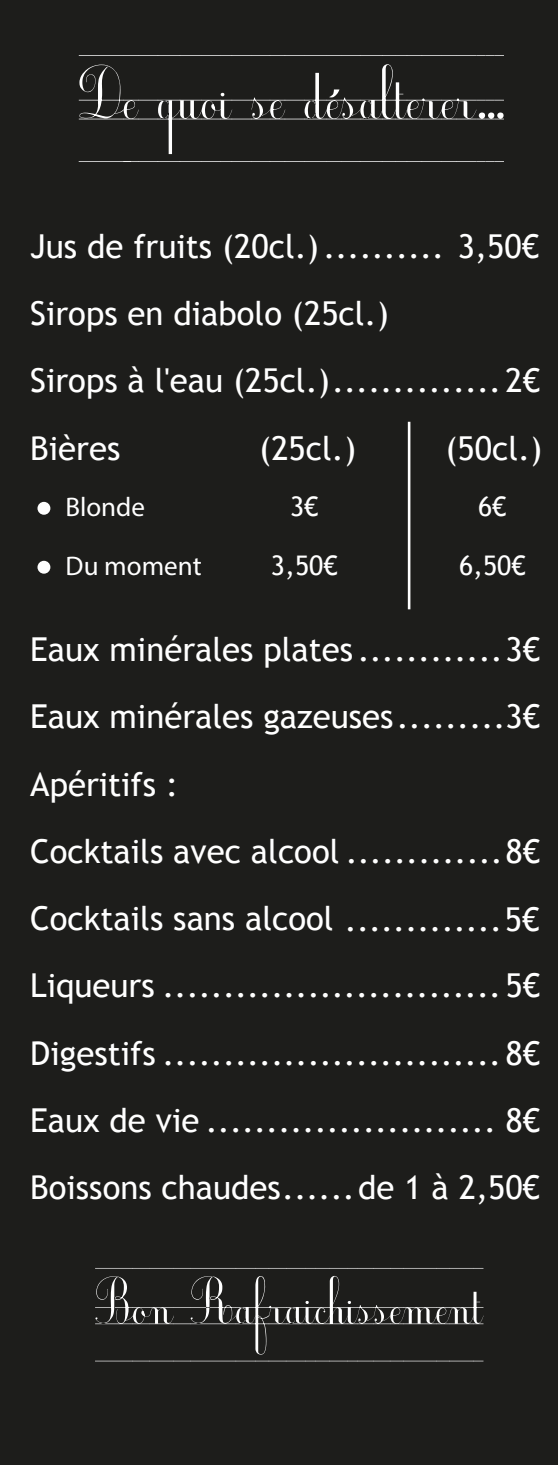
<style>
.page{position:relative;width:558px;height:1465px;background:#fff}
.page>*{position:absolute;margin:0;border:0;box-sizing:border-box;transform-origin:0 0}
.t1{font:73.2px "Ecolier CP";color:#fff}
.t2{font:63.9px "Ecolier CP";color:#fff}
.t3{font:33px/67.2px "Trebuchet MS";color:#fff}
.t4{font:27px "Trebuchet MS";color:#fff}
.t5{font:27px/59.1px "Myriad Pro";color:#fff}
</style>
<div class="page">
<div style="left:0;top:0;width:557px;height:1465px;background:#1d1d1b"></div>
<div style="left:37px;top:502px;width:13px;height:13px;background:#fff;border-radius:50%"></div>
<div style="left:37px;top:561px;width:13px;height:13px;background:#fff;border-radius:50%"></div>
<hr style="left:407px;top:422px;width:3px;height:187px;background:#fff">
<h1 class="t1" style="left:79px;top:51px;width:426px">DE QUOI SE DÉSALTERER...</h1>
<p class="t3" style="left:30px;top:213px;width:511px">Jus de fruits (20cl.).......... 3,50€<br>Sirops en diabolo (25cl.)<br>Sirops à l'eau (25cl.)..............2€<br>Bières</p>
<p class="t3" style="left:259px;top:415px;width:98px">(25cl.)</p>
<p class="t3" style="left:445px;top:415px;width:98px">(50cl.)</p>
<p class="t5" style="left:65px;top:477px;width:138px">Blonde<br>Du moment</p>
<p class="t4" style="left:290px;top:491px;width:30px">3€</p>
<p class="t4" style="left:478px;top:491px;width:30px">6€</p>
<p class="t4" style="left:271px;top:550px;width:68px">3,50€</p>
<p class="t4" style="left:458px;top:550px;width:68px">6,50€</p>
<p class="t3" style="left:30px;top:616px;width:511px">Eaux minérales plates............3€ Eaux minérales gazeuses.........3€ Apéritifs :<br>Cocktails avec alcool .............8€ Cocktails sans alcool .............5€ Liqueurs ............................ 5€ Digestifs ............................ 8€ Eaux de vie ........................ 8€ Boissons chaudes......de 1 à 2,50€</p>
<h2 class="t2" style="left:95px;top:1264px;width:389px">BON RAFRAICHISSEMENT</h2>
</div>
